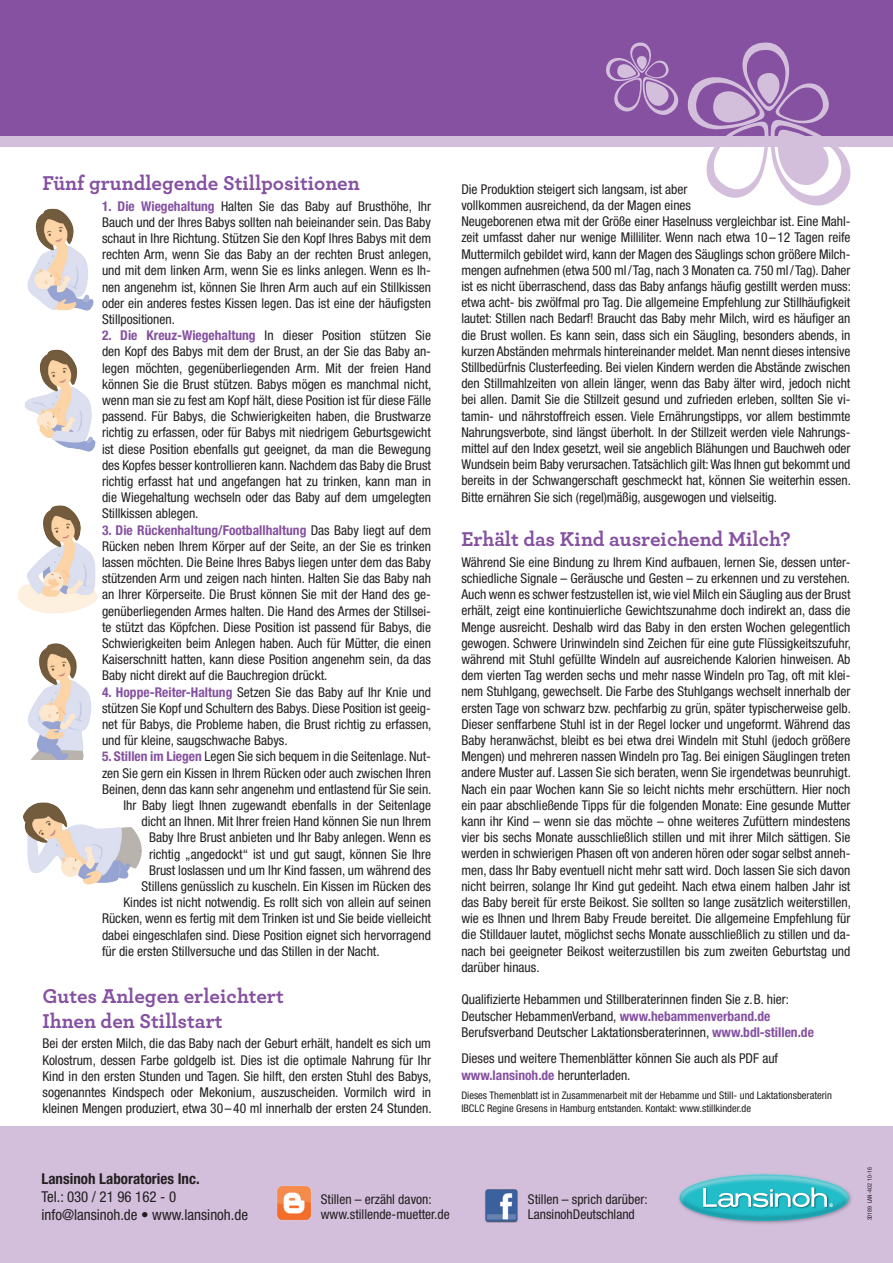
<style>
.page{position:relative;width:893px;height:1263px;background:#fff}
.page>*{position:absolute;margin:0;border:0;box-sizing:border-box;transform-origin:0 0}
.Überschrift{font:700 21px/25.2px "Archer";color:#8551a0}
.t1{font:700 condensed 15px/18px "Helvetica Neue LT Std";color:#231f20}
.t2{font:condensed 15px "Helvetica Neue LT Std";color:#231f20}
.Fließtext{font:condensed 13.5px/16.2px "Helvetica Neue LT Std";color:#231f20;text-align:justify}
.Fließtext-2{font:700 condensed 13.5px "Helvetica Neue LT Std";color:#8551a0}
.t3{font:condensed 10.5px/12.6px "Helvetica Neue LT Std";color:#231f20}
.Fließtext-3{font:condensed 6px "Helvetica Neue LT Std";color:#231f20}
.s1{font-weight:700;color:#8551a0}
.s2{font-weight:400;color:#231f20}
.s3{font-weight:400}
</style>
<div class="page">
<div style="left:0;top:0;width:893px;height:136px;background:#8551a0"></div>
<div style="left:0;top:136px;width:893px;height:11px;background:#d3bfdc"></div>
<div style="left:0;top:1127px;width:893px;height:136px;background:#d3bfdc"></div>
<img style="left:485px;top:1189px;width:33px;height:34px">
<img style="left:277px;top:1186px;width:34px;height:34px">
<img style="left:678px;top:1173px;width:174px;height:51px">
<svg style="left:680px;top:1174px;width:169px;height:47px"></svg>
<img style="left:27px;top:208px;width:67px;height:103px">
<img style="left:25px;top:349px;width:71px;height:103px">
<img style="left:18px;top:505px;width:79px;height:109px">
<img style="left:28px;top:643px;width:64px;height:117px">
<img style="left:23px;top:802px;width:119px;height:83px">
<svg style="left:606px;top:42px;width:245px;height:164px"></svg>
<p class="Überschrift" style="left:43px;top:169px;width:319px">Fünf grundlegende Stillpositionen</p>
<p class="Fließtext" style="left:102px;top:198px;width:331px"><span class="s1">1. Die Wiegehaltung</span> Halten Sie das Baby auf Brusthöhe, Ihr Bauch und der Ihres Babys sollten nah beieinander sein. Das Baby schaut in Ihre Richtung. Stützen Sie den Kopf Ihres Babys mit dem rechten Arm, wenn Sie das Baby an der rechten Brust anlegen, und mit dem linken Arm, wenn Sie es links anlegen. Wenn es Ih&shy;nen angenehm ist, können Sie Ihren Arm auch auf ein Stillkissen oder ein anderes festes Kissen legen. Das ist eine der häufigsten Stillpositionen.</p>
<p class="Fließtext" style="left:102px;top:327px;width:331px"><span class="s1">2. Die Kreuz-Wiegehaltung</span> In dieser Position stützen Sie den Kopf des Babys mit dem der Brust, an der Sie das Baby an&shy;legen möchten, gegenüberliegenden Arm. Mit der freien Hand können Sie die Brust stützen. Babys mögen es manchmal nicht, wenn man sie zu fest am Kopf hält, diese Position ist für diese Fälle passend. Für Babys, die Schwierigkeiten haben, die Brustwarze richtig zu erfassen, oder für Babys mit niedrigem Geburtsgewicht ist diese Position ebenfalls gut geeignet, da man die Bewegung des Kopfes besser kontrollieren kann. Nachdem das Baby die Brust richtig erfasst hat und angefangen hat zu trinken, kann man in die Wiegehaltung wechseln oder das Baby auf dem umgelegten Stillkissen ablegen.</p>
<p class="Fließtext" style="left:102px;top:522px;width:331px"><span class="s1">3. Die Rückenhaltung/Footballhaltung</span> Das Baby liegt auf dem Rücken neben Ihrem Körper auf der Seite, an der Sie es trinken lassen möchten. Die Beine Ihres Babys liegen unter dem das Baby stützenden Arm und zeigen nach hinten. Halten Sie das Baby nah an Ihrer Körperseite. Die Brust können Sie mit der Hand des ge&shy;genüberliegenden Armes halten. Die Hand des Armes der Stillsei&shy;te stützt das Köpfchen. Diese Position ist passend für Babys, die Schwierigkeiten beim Anlegen haben. Auch für Mütter, die einen Kaiserschnitt hatten, kann diese Position angenehm sein, da das Baby nicht direkt auf die Bauchregion drückt.</p>
<p class="Fließtext" style="left:102px;top:684px;width:331px"><span class="s1">4. Hoppe-Reiter-Haltung</span> Setzen Sie das Baby auf Ihr Knie und stützen Sie Kopf und Schultern des Babys. Diese Position ist geeig&shy;net für Babys, die Probleme haben, die Brust richtig zu erfassen, und für kleine, saugschwache Babys.</p>
<p class="Fließtext" style="left:102px;top:748px;width:330px"><span class="s1">5. Stillen im Liegen</span> Legen Sie sich bequem in die Seitenlage. Nut-</p>
<p class="Fließtext" style="left:102px;top:765px;width:330px">zen Sie gern ein Kissen in Ihrem Rücken oder auch zwischen Ihren</p>
<p class="Fließtext" style="left:102px;top:781px;width:331px">Beinen, denn das kann sehr angenehm und entlastend für Sie sein.</p>
<p class="Fließtext" style="left:124px;top:797px;width:309px">Ihr Baby liegt Ihnen zugewandt ebenfalls in der Seitenlage</p>
<p class="Fließtext" style="left:142px;top:813px;width:291px">dicht an Ihnen. Mit Ihrer freien Hand können Sie nun Ihrem</p>
<p class="Fließtext" style="left:149px;top:829px;width:284px">Baby Ihre Brust anbieten und Ihr Baby anlegen. Wenn es</p>
<p class="Fließtext" style="left:149px;top:846px;width:284px">richtig „angedockt“ ist und gut saugt, können Sie Ihre</p>
<p class="Fließtext" style="left:149px;top:862px;width:284px">Brust loslassen und um Ihr Kind fassen, um während des</p>
<p class="Fließtext" style="left:142px;top:878px;width:291px">Stillens genüsslich zu kuscheln. Ein Kissen im Rücken des</p>
<p class="Fließtext" style="left:124px;top:894px;width:309px">Kindes ist nicht notwendig. Es rollt sich von allein auf seinen</p>
<p class="Fließtext" style="left:102px;top:910px;width:331px">Rücken, wenn es fertig mit dem Trinken ist und Sie beide vielleicht</p>
<p class="Fließtext" style="left:102px;top:927px;width:330px">dabei eingeschlafen sind. Diese Position eignet sich hervorragend</p>
<p class="Fließtext" style="left:102px;top:943px;width:279px">für die ersten Stillversuche und das Stillen in der Nacht.</p>
<p class="Überschrift" style="left:43px;top:982px;width:243px">Gutes Anlegen erleichtert<br>Ihnen den Stillstart</p>
<p class="Fließtext" style="left:43px;top:1035px;width:391px">Bei der ersten Milch, die das Baby nach der Geburt erhält, handelt es sich um Kolostrum, dessen Farbe goldgelb ist. Dies ist die optimale Nahrung für Ihr Kind in den ersten Stunden und Tagen. Sie hilft, den ersten Stuhl des Babys, sogenanntes Kindspech oder Mekonium, auszuscheiden. Vormilch wird in kleinen Mengen produziert, etwa 30–40 ml innerhalb der ersten 24 Stunden.</p>
<p class="Fließtext" style="left:461px;top:181px;width:228px">Die Produktion steigert sich langsam, ist aber</p>
<p class="Fließtext" style="left:461px;top:197px;width:231px">vollkommen ausreichend, da der Magen eines</p>
<p class="Fließtext" style="left:461px;top:213px;width:391px">Neugeborenen etwa mit der Größe einer Haselnuss vergleichbar ist. Eine Mahl&shy;zeit umfasst daher nur wenige Milliliter. Wenn nach etwa 10–12 Tagen reife Muttermilch gebildet wird, kann der Magen des Säuglings schon größere Milch&shy;mengen aufnehmen (etwa 500 ml/Tag, nach 3 Monaten ca. 750 ml/Tag). Daher ist es nicht überraschend, dass das Baby anfangs häufig gestillt werden muss: etwa acht- bis zwölfmal pro Tag. Die allgemeine Empfehlung zur Stillhäufigkeit lautet: Stillen nach Bedarf! Braucht das Baby mehr Milch, wird es häufiger an die Brust wollen. Es kann sein, dass sich ein Säugling, besonders abends, in kurzen Abständen mehrmals hintereinander meldet. Man nennt dieses intensive Stillbedürfnis Clusterfeeding. Bei vielen Kindern werden die Abstände zwischen den Stillmahlzeiten von allein länger, wenn das Baby älter wird, jedoch nicht bei allen. Damit Sie die Stillzeit gesund und zufrieden erleben, sollten Sie vi&shy;tamin- und nährstoffreich essen. Viele Ernährungstipps, vor allem bestimmte Nahrungsverbote, sind längst überholt. In der Stillzeit werden viele Nahrungs&shy;mittel auf den Index gesetzt, weil sie angeblich Blähungen und Bauchweh oder Wundsein beim Baby verursachen. Tatsächlich gilt: Was Ihnen gut bekommt und bereits in der Schwangerschaft geschmeckt hat, können Sie weiterhin essen.<br>Bitte ernähren Sie sich (regel)mäßig, ausgewogen und vielseitig.</p>
<p class="Überschrift" style="left:461px;top:525px;width:331px">Erhält das Kind ausreichend Milch?</p>
<p class="Fließtext" style="left:461px;top:554px;width:391px">Während Sie eine Bindung zu Ihrem Kind aufbauen, lernen Sie, dessen unter&shy;schiedliche Signale – Geräusche und Gesten – zu erkennen und zu verstehen.</p>
<p class="Fließtext" style="left:461px;top:586px;width:391px">Auch wenn es schwer festzustellen ist, wie viel Milch ein Säugling aus der Brust erhält, zeigt eine kontinuierliche Gewichtszunahme doch indirekt an, dass die Menge ausreicht. Deshalb wird das Baby in den ersten Wochen gelegentlich gewogen. Schwere Urinwindeln sind Zeichen für eine gute Flüssigkeitszufuhr, während mit Stuhl gefüllte Windeln auf ausreichende Kalorien hinweisen. Ab dem vierten Tag werden sechs und mehr nasse Windeln pro Tag, oft mit klei&shy;nem Stuhlgang, gewechselt. Die Farbe des Stuhlgangs wechselt innerhalb der ersten Tage von schwarz bzw. pechfarbig zu grün, später typischerweise gelb.<br>Dieser senffarbene Stuhl ist in der Regel locker und ungeformt. Während das Baby heranwächst, bleibt es bei etwa drei Windeln mit Stuhl (jedoch größere Mengen) und mehreren nassen Windeln pro Tag. Bei einigen Säuglingen treten andere Muster auf. Lassen Sie sich beraten, wenn Sie irgendetwas beunruhigt.<br>Nach ein paar Wochen kann Sie so leicht nichts mehr erschüttern. Hier noch ein paar abschließende Tipps für die folgenden Monate: Eine gesunde Mutter kann ihr Kind – wenn sie das möchte – ohne weiteres Zufüttern mindestens vier bis sechs Monate ausschließlich stillen und mit ihrer Milch sättigen. Sie werden in schwierigen Phasen oft von anderen hören oder sogar selbst anneh&shy;men, dass Ihr Baby eventuell nicht mehr satt wird. Doch lassen Sie sich davon nicht beirren, solange Ihr Kind gut gedeiht. Nach etwa einem halben Jahr ist das Baby bereit für erste Beikost. Sie sollten so lange zusätzlich weiterstillen, wie es Ihnen und Ihrem Baby Freude bereitet. Die allgemeine Empfehlung für die Stilldauer lautet, möglichst sechs Monate ausschließlich zu stillen und da&shy;nach bei geeigneter Beikost weiterzustillen bis zum zweiten Geburtstag und darüber hinaus.</p>
<p class="Fließtext" style="left:461px;top:991px;width:329px">Qualifizierte Hebammen und Stillberaterinnen finden Sie z.B. hier:</p>
<p class="Fließtext" style="left:461px;top:1007px;width:311px">Deutscher HebammenVerband, <span class="s1">www.hebammenverband.de</span></p>
<p class="Fließtext" style="left:461px;top:1024px;width:354px">Berufsverband Deutscher Laktationsberaterinnen, <span class="s1">www.bdl-stillen.de</span></p>
<p class="Fließtext" style="left:461px;top:1050px;width:318px">Dieses und weitere Themenblätter können Sie auch als PDF auf</p>
<p class="Fließtext-2" style="left:461px;top:1066px;width:171px">www.lansinoh.de <span class="s2">herunterladen.</span></p>
<p class="t3" style="left:461px;top:1089px;width:372px">Dieses Themenblatt ist in Zusammenarbeit mit der Hebamme und Still- und Laktationsberaterin<br>IBCLC Regine Gresens in Hamburg entstanden. Kontakt: www.stillkinder.de</p>
<p class="t1" style="left:41px;top:1169px;width:160px">Lansinoh Laboratories Inc.<br><span class="s3">Tel.: 030 / 21 96 162 - 0</span></p>
<p class="t2" style="left:41px;top:1206px;width:208px">info@lansinoh.de • www.lansinoh.de</p>
<p class="Fließtext" style="left:321px;top:1191px;width:112px">Stillen – erzähl davon:</p>
<p class="Fließtext" style="left:321px;top:1206px;width:130px">www.stillende-muetter.de</p>
<p class="Fließtext" style="left:528px;top:1191px;width:121px;line-height:15px">Stillen – sprich darüber:<br>LansinohDeutschland</p>
<p class="Fließtext-3" style="left:866px;top:1220px;width:55px;rotate:-90deg">30189 LAN-402 10-16</p>
</div>
